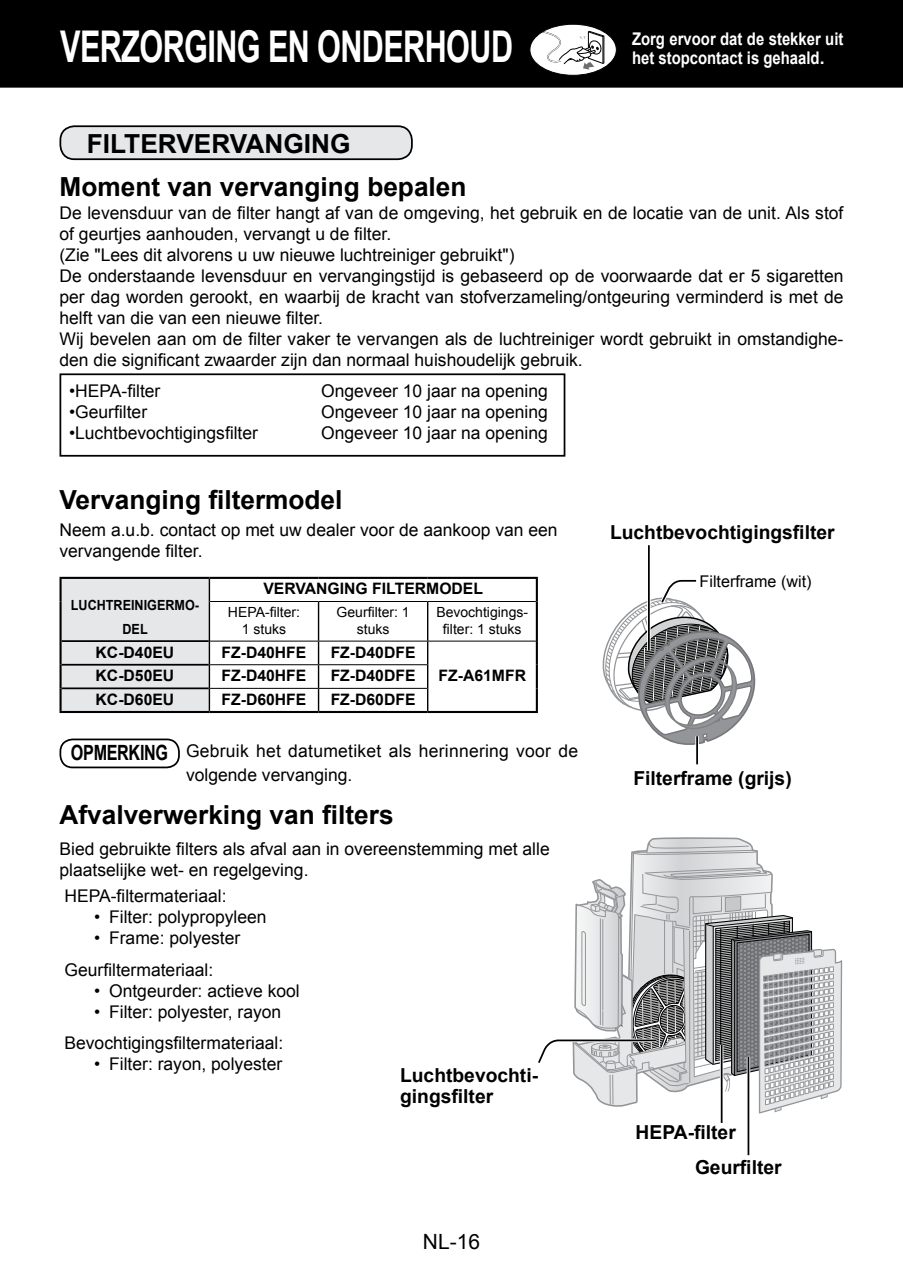
<style>
.page{position:relative;width:903px;height:1275px;background:#fff}
.page>*{position:absolute;margin:0;border:0;box-sizing:border-box;transform-origin:0 0}
.t1{font:700 43.75px "Arial";letter-spacing:-.02em;color:#fff;scale:.7 1}
.t2{font:700 26.25px "Arial";color:#000}
.t3{font:700 21px "Arial";letter-spacing:-.02em;color:#000;scale:.77 1}
.t4{font:21px "Arial";color:#000}
.t5{font:700 19.25px/34.5px "Arial";color:#000}
.t6{font:17.5px/21px "Arial";color:#000}
.t7{font:700 17.5px/19.2px "Arial";color:#fff;scale:.85 1}
.t8{font:16.1px "Arial";color:#000}
.t9{font:700 15.75px "Arial";color:#000}
.t10{font:14px/17.5px "Arial";color:#000;text-align:center}
.t11{font:700 14px/24.5px "Arial";color:#000;text-align:center;scale:.9 1}
</style>
<div class="page">
<div style="left:60px;top:373px;width:505px;height:84px;border:2px solid #000"></div>
<div style="left:0;top:0;width:903px;height:88px;background:#000"></div>
<hr style="left:648px;top:545px;width:2px;height:106px;background:#000">
<hr style="left:696px;top:736px;width:2px;height:28px;background:#000">
<div style="left:60px;top:126px;width:352px;height:33px;background:#e6e7e8;border-radius:14px"></div>
<div style="left:60px;top:125px;width:353px;height:35px;border:2px solid #000;border-radius:14px"></div>
<div style="left:60px;top:738px;width:120px;height:30px;border:2px solid #000;border-radius:12px"></div>
<hr style="left:536px;top:579px;width:2px;height:22px;background:#000">
<hr style="left:428px;top:711px;width:110px;height:2px;background:#000">
<div style="left:62px;top:579px;width:148px;height:132px;background:#e6e7e8"></div>
<hr style="left:318px;top:602px;width:1px;height:39px;background:#000">
<hr style="left:427px;top:602px;width:1px;height:39px;background:#000">
<svg style="left:318px;top:642px;width:1px;height:69px"></svg>
<svg style="left:427px;top:642px;width:1px;height:69px"></svg>
<hr style="left:210px;top:601px;width:109px;height:1px;background:#000">
<hr style="left:319px;top:601px;width:109px;height:1px;background:#000">
<hr style="left:428px;top:601px;width:108px;height:1px;background:#000">
<hr style="left:210px;top:641px;width:109px;height:1px;background:#000">
<hr style="left:319px;top:641px;width:109px;height:1px;background:#000">
<hr style="left:210px;top:664px;width:109px;height:1px;background:#000">
<hr style="left:319px;top:664px;width:108px;height:1px;background:#000">
<hr style="left:428px;top:641px;width:108px;height:1px;background:#000">
<hr style="left:210px;top:688px;width:109px;height:1px;background:#000">
<hr style="left:319px;top:688px;width:108px;height:1px;background:#000">
<hr style="left:60px;top:577px;width:149px;height:2px;background:#000">
<hr style="left:59px;top:579px;width:3px;height:22px;background:#000">
<hr style="left:59px;top:601px;width:3px;height:40px;background:#000">
<hr style="left:209px;top:577px;width:110px;height:2px;background:#000">
<hr style="left:319px;top:577px;width:109px;height:2px;background:#000">
<hr style="left:428px;top:577px;width:110px;height:2px;background:#000">
<hr style="left:536px;top:601px;width:2px;height:40px;background:#000">
<hr style="left:59px;top:641px;width:3px;height:24px;background:#000">
<hr style="left:536px;top:641px;width:2px;height:24px;background:#000">
<hr style="left:536px;top:665px;width:2px;height:23px;background:#000">
<hr style="left:536px;top:688px;width:2px;height:23px;background:#000">
<hr style="left:59px;top:665px;width:3px;height:23px;background:#000">
<hr style="left:59px;top:688px;width:3px;height:23px;background:#000">
<hr style="left:60px;top:711px;width:149px;height:2px;background:#000">
<hr style="left:209px;top:711px;width:110px;height:2px;background:#000">
<hr style="left:319px;top:711px;width:109px;height:2px;background:#000">
<svg style="left:602px;top:577px;width:154px;height:171px"></svg>
<svg style="left:538px;top:837px;width:305px;height:319px"></svg>
<hr style="left:720px;top:1045px;width:3px;height:51px;background:#fff">
<hr style="left:721px;top:1045px;width:1px;height:78px;background:#000">
<hr style="left:747px;top:1057px;width:3px;height:65px;background:#fff">
<hr style="left:747px;top:1057px;width:2px;height:98px;background:#000">
<svg style="left:530px;top:24px;width:86px;height:51px"></svg>
<svg style="left:541px;top:30px;width:63px;height:40px"></svg>
<div style="left:529px;top:24px;width:88px;height:52px;border:1px solid #000;border-radius:50%"></div>
<h1 class="t1" style="left:60px;top:17px;width:648px">VERZORGING EN ONDERHOUD</h1>
<p class="t7" style="left:632px;top:30px;width:250px">Zorg ervoor dat de stekker uit het stopcontact is gehaald.</p>
<h2 class="t2" style="left:87px;top:126px;width:265px">FILTERVERVANGING</h2>
<h2 class="t2" style="left:59px;top:169px;width:408px">Moment van vervanging bepalen</h2>
<p class="t6" style="left:59px;top:203px;width:785px">De levensduur van de filter hangt af van de omgeving, het gebruik en de locatie van de unit. Als stof of geurtjes aanhouden, vervangt u de filter.<br>(Zie "Lees dit alvorens u uw nieuwe luchtreiniger gebruikt")<br>De onderstaande levensduur en vervangingstijd is gebaseerd op de voorwaarde dat er 5 sigaretten per dag worden gerookt, en waarbij de kracht van stofverzameling/ontgeuring verminderd is met de helft van die van een nieuwe filter.<br>Wij bevelen aan om de filter vaker te vervangen als de luchtreiniger wordt gebruikt in omstandighe&shy;den die significant zwaarder zijn dan normaal huishoudelijk gebruik.</p>
<p class="t6" style="left:69px;top:380px;width:93px">•HEPA-filter</p>
<p class="t6" style="left:321px;top:380px;width:228px">Ongeveer 10 jaar na opening</p>
<p class="t6" style="left:69px;top:401px;width:80px">•Geurfilter</p>
<p class="t6" style="left:321px;top:401px;width:228px">Ongeveer 10 jaar na opening</p>
<p class="t6" style="left:69px;top:422px;width:190px">•Luchtbevochtigingsfilter</p>
<p class="t6" style="left:321px;top:422px;width:228px">Ongeveer 10 jaar na opening</p>
<h2 class="t2" style="left:60px;top:482px;width:284px">Vervanging filtermodel</h2>
<p class="t6" style="left:60px;top:519px;width:500px">Neem a.u.b. contact op met uw dealer voor de aankoop van een vervangende filter.</p>
<p class="t11" style="left:71px;top:593px;width:144px">LUCHTREINIGERMO-<br>DEL</p>
<p class="t9" style="left:263px;top:578px;width:221px">VERVANGING FILTERMODEL</p>
<p class="t10" style="left:228px;top:603px;width:74px">HEPA-filter:<br>1 stuks</p>
<p class="t10" style="left:336px;top:603px;width:75px">Geurfilter: 1 stuks</p>
<p class="t10" style="left:436px;top:603px;width:93px">Bevochtigings&shy;filter: 1 stuks</p>
<p class="t9" style="left:96px;top:641px;width:80px">KC-D40EU</p>
<p class="t9" style="left:221px;top:641px;width:86px">FZ-D40HFE</p>
<p class="t9" style="left:331px;top:641px;width:86px">FZ-D40DFE</p>
<p class="t9" style="left:96px;top:665px;width:80px">KC-D50EU</p>
<p class="t9" style="left:221px;top:665px;width:86px">FZ-D40HFE</p>
<p class="t9" style="left:331px;top:665px;width:86px">FZ-D40DFE</p>
<p class="t9" style="left:438px;top:665px;width:89px">FZ-A61MFR</p>
<p class="t9" style="left:96px;top:689px;width:80px">KC-D60EU</p>
<p class="t9" style="left:221px;top:689px;width:86px">FZ-D60HFE</p>
<p class="t9" style="left:331px;top:689px;width:86px">FZ-D60DFE</p>
<p class="t3" style="left:71px;top:739px;width:128px">OPMERKING</p>
<p class="t6" style="left:186px;top:739px;width:394px;line-height:23.6px">Gebruik het datumetiket als herinnering voor de volgende vervanging.</p>
<h2 class="t2" style="left:60px;top:797px;width:336px">Afvalverwerking van filters</h2>
<p class="t6" style="left:60px;top:839px;width:492px">Bied gebruikte filters als afval aan in overeenstemming met alle plaatselijke wet- en regelgeving.</p>
<p class="t6" style="left:64px;top:886px;width:164px">HEPA-filtermateriaal:</p>
<p class="t6" style="left:94px;top:907px;width:174px">• Filter: polypropyleen</p>
<p class="t6" style="left:64px;top:923px;width:177px;line-height:31.5px;text-indent:30px">• Frame: polyester<br>Geurfiltermateriaal:</p>
<p class="t6" style="left:94px;top:980px;width:207px">• Ontgeurder: actieve kool</p>
<p class="t6" style="left:64px;top:996px;width:220px;line-height:31.5px;text-align:right">• Filter: polyester, rayon<br>Bevochtigingsfiltermateriaal:</p>
<p class="t6" style="left:94px;top:1054px;width:189px">• Filter: rayon, polyester</p>
<p class="t5" style="left:400px;top:1065px;width:139px;line-height:21px">Luchtbevochti&shy;gingsfilter</p>
<p class="t4" style="left:423px;top:1228px;width:59px">NL-16</p>
<p class="t5" style="left:610px;top:515px;width:226px">Luchtbevochtigingsfilter</p>
<p class="t8" style="left:699px;top:571px;width:113px">Filterframe (wit)</p>
<p class="t5" style="left:633px;top:761px;width:160px">Filterframe (grijs)</p>
<p class="t5" style="left:695px;top:1116px;width:88px;text-indent:-59px">HEPA-filter<br>Geurfilter</p>
</div>
